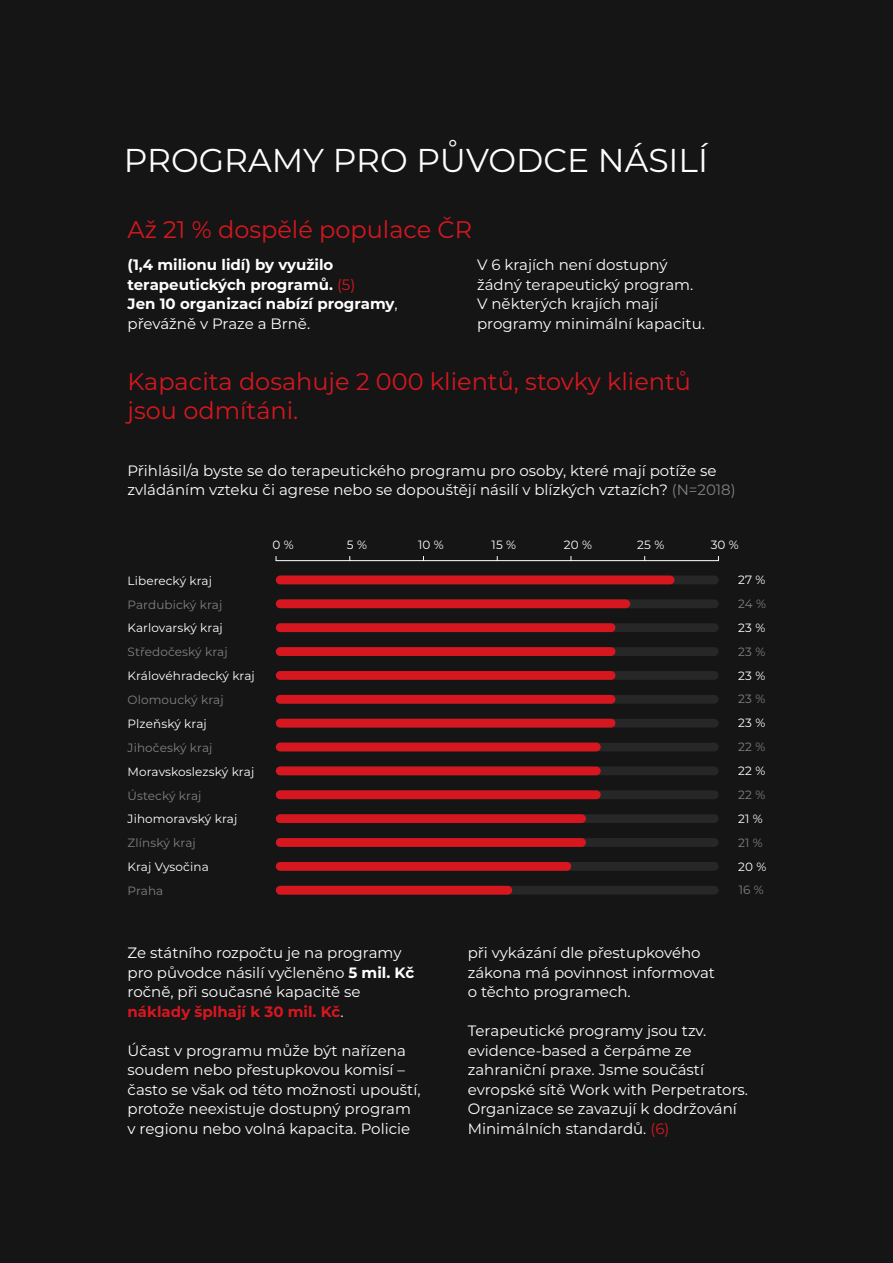
<style>
.page{position:relative;width:893px;height:1263px;background:#161516}
.page>*{position:absolute;margin:0;border:0;box-sizing:border-box;transform-origin:0 0}
.HEADLINE_nebo_katego{font:33px "Montserrat";color:#fff}
.subheadline_RED{font:24px/28.8px "Montserrat";color:#d7171f}
.body_text{font:15px/19.5px "Montserrat";color:#fff}
.body_text-2{font:700 15px/19.5px "Montserrat";color:#fff}
.t1{font:12px "Montserrat";letter-spacing:.01em;color:#fff}
.t2{font:12px "Montserrat";letter-spacing:.01em;color:#818181}
.s1{font-weight:400;color:#d7171f}
.s2{font-weight:400}
.s3{color:#818181}
.s4{font-weight:700}
.s5{font-weight:700;color:#d7171f}
.s6{color:#d7171f}
</style>
<div class="page">
<div style="left:276px;top:886px;width:443px;height:9px;background:#272727;border-radius:4px"></div>
<div style="left:276px;top:886px;width:236px;height:9px;background:#d7171f;border-radius:4px"></div>
<div style="left:276px;top:599px;width:443px;height:9px;background:#272727;border-radius:4px"></div>
<div style="left:276px;top:599px;width:354px;height:9px;background:#d7171f;border-radius:4px"></div>
<div style="left:276px;top:647px;width:443px;height:9px;background:#272727;border-radius:4px"></div>
<div style="left:276px;top:647px;width:339px;height:9px;background:#d7171f;border-radius:4px"></div>
<div style="left:276px;top:695px;width:443px;height:9px;background:#272727;border-radius:4px"></div>
<div style="left:276px;top:695px;width:339px;height:9px;background:#d7171f;border-radius:4px"></div>
<div style="left:276px;top:790px;width:443px;height:9px;background:#272727;border-radius:4px"></div>
<div style="left:276px;top:790px;width:325px;height:9px;background:#d7171f;border-radius:4px"></div>
<div style="left:276px;top:743px;width:443px;height:8px;background:#272727;border-radius:4px"></div>
<div style="left:276px;top:743px;width:325px;height:8px;background:#d7171f;border-radius:4px"></div>
<div style="left:276px;top:838px;width:443px;height:9px;background:#272727;border-radius:4px"></div>
<div style="left:276px;top:838px;width:310px;height:9px;background:#d7171f;border-radius:4px"></div>
<div style="left:276px;top:862px;width:443px;height:9px;background:#272727;border-radius:4px"></div>
<div style="left:276px;top:862px;width:295px;height:9px;background:#d7171f;border-radius:4px"></div>
<div style="left:276px;top:575px;width:443px;height:9px;background:#272727;border-radius:4px"></div>
<div style="left:276px;top:575px;width:398px;height:9px;background:#d7171f;border-radius:4px"></div>
<div style="left:276px;top:623px;width:443px;height:9px;background:#272727;border-radius:4px"></div>
<div style="left:276px;top:623px;width:339px;height:9px;background:#d7171f;border-radius:4px"></div>
<div style="left:276px;top:671px;width:443px;height:9px;background:#272727;border-radius:4px"></div>
<div style="left:276px;top:671px;width:339px;height:9px;background:#d7171f;border-radius:4px"></div>
<div style="left:276px;top:766px;width:443px;height:9px;background:#272727;border-radius:4px"></div>
<div style="left:276px;top:766px;width:325px;height:9px;background:#d7171f;border-radius:4px"></div>
<div style="left:276px;top:719px;width:443px;height:8px;background:#272727;border-radius:4px"></div>
<div style="left:276px;top:719px;width:339px;height:8px;background:#d7171f;border-radius:4px"></div>
<div style="left:276px;top:814px;width:443px;height:9px;background:#272727;border-radius:4px"></div>
<div style="left:276px;top:814px;width:310px;height:9px;background:#d7171f;border-radius:4px"></div>
<hr style="left:276px;top:560px;width:442px;height:1px;background:#fff">
<p class="HEADLINE_nebo_katego" style="left:124px;top:138px;width:586px">PROGRAMY PRO PŮVODCE NÁSILÍ</p>
<p class="subheadline_RED" style="left:128px;top:214px;width:346px">Až 21 % dospělé populace ČR</p>
<p class="body_text-2" style="left:128px;top:254px;width:272px">(1,4 milionu lidí) by využilo terapeutických programů. <span class="s1">(5)<br></span>Jen 10 organizací nabízí programy<span class="s2">, převážně v Praze a Brně.</span></p>
<p class="body_text" style="left:477px;top:255px;width:229px">V 6 krajích není dostupný žádný terapeutický program.<br>V některých krajích mají programy minimální kapacitu.</p>
<p class="subheadline_RED" style="left:128px;top:366px;width:565px">Kapacita dosahuje 2 000 klientů, stovky klientů jsou odmítáni.</p>
<p class="body_text" style="left:128px;top:460px;width:610px">Přihlásil/a byste se do terapeutického programu pro osoby, které mají potíže se zvládáním vzteku či agrese nebo se dopouštějí násilí v blízkých vztazích? <span class="s3">(N=2018)</span></p>
<p class="t1" style="left:272px;top:537px;width:23px">0 %</p>
<p class="t1" style="left:347px;top:537px;width:22px">5 %</p>
<p class="t1" style="left:418px;top:537px;width:27px">10 %</p>
<p class="t1" style="left:492px;top:537px;width:26px">15 %</p>
<p class="t1" style="left:564px;top:537px;width:30px">20 %</p>
<p class="t1" style="left:637px;top:537px;width:29px">25 %</p>
<p class="t1" style="left:711px;top:537px;width:30px">30 %</p>
<p class="t1" style="left:128px;top:572px;width:86px">Liberecký kraj</p>
<p class="t1" style="left:738px;top:572px;width:29px">27 %</p>
<p class="t1" style="left:128px;top:620px;width:97px">Karlovarský kraj</p>
<p class="t1" style="left:738px;top:619px;width:29px">23 %</p>
<p class="t1" style="left:128px;top:668px;width:129px">Královéhradecký kraj</p>
<p class="t1" style="left:738px;top:667px;width:29px">23 %</p>
<p class="t2" style="left:128px;top:596px;width:96px">Pardubický kraj</p>
<p class="t2" style="left:738px;top:595px;width:29px">24 %</p>
<p class="t2" style="left:128px;top:644px;width:102px">Středočeský kraj</p>
<p class="t2" style="left:738px;top:643px;width:29px">23 %</p>
<p class="t2" style="left:128px;top:691px;width:98px">Olomoucký kraj</p>
<p class="t2" style="left:738px;top:691px;width:29px">23 %</p>
<p class="t1" style="left:128px;top:715px;width:81px">Plzeňský kraj</p>
<p class="t1" style="left:738px;top:715px;width:29px">23 %</p>
<p class="t2" style="left:128px;top:739px;width:86px">Jihočeský kraj</p>
<p class="t2" style="left:738px;top:739px;width:29px">22 %</p>
<p class="t1" style="left:128px;top:763px;width:128px">Moravskoslezský kraj</p>
<p class="t1" style="left:738px;top:762px;width:29px">22 %</p>
<p class="t2" style="left:128px;top:787px;width:75px">Ústecký kraj</p>
<p class="t2" style="left:738px;top:786px;width:29px">22 %</p>
<p class="t1" style="left:128px;top:811px;width:111px">Jihomoravský kraj</p>
<p class="t1" style="left:738px;top:810px;width:26px">21 %</p>
<p class="t2" style="left:128px;top:835px;width:70px">Zlínský kraj</p>
<p class="t2" style="left:738px;top:834px;width:26px">21 %</p>
<p class="t1" style="left:128px;top:858px;width:83px">Kraj Vysočina</p>
<p class="t1" style="left:738px;top:858px;width:30px">20 %</p>
<p class="t2" style="left:128px;top:882px;width:37px">Praha</p>
<p class="t2" style="left:739px;top:882px;width:27px">16 %</p>
<p class="body_text" style="left:128px;top:943px;width:288px">Ze státního rozpočtu je na programy pro původce násilí vyčleněno <span class="s4">5 mil. Kč </span>ročně, při současné kapacitě se <span class="s5">náklady šplhají k 30 mil. Kč</span>.</p>
<p class="body_text" style="left:128px;top:1040px;width:295px">Účast v programu může být nařízena soudem nebo přestupkovou komisí – často se však od této možnosti upouští, protože neexistuje dostupný program v regionu nebo volná kapacita. Policie</p>
<p class="body_text" style="left:468px;top:943px;width:249px">při vykázání dle přestupkového zákona má povinnost informovat o těchto programech.</p>
<p class="body_text" style="left:468px;top:1021px;width:282px">Terapeutické programy jsou tzv. evidence-based a čerpáme ze zahraniční praxe. Jsme součástí evropské sítě Work with Perpetrators.<br>Organizace se zavazují k dodržování Minimálních standardů. <span class="s6">(6)</span></p>
</div>
